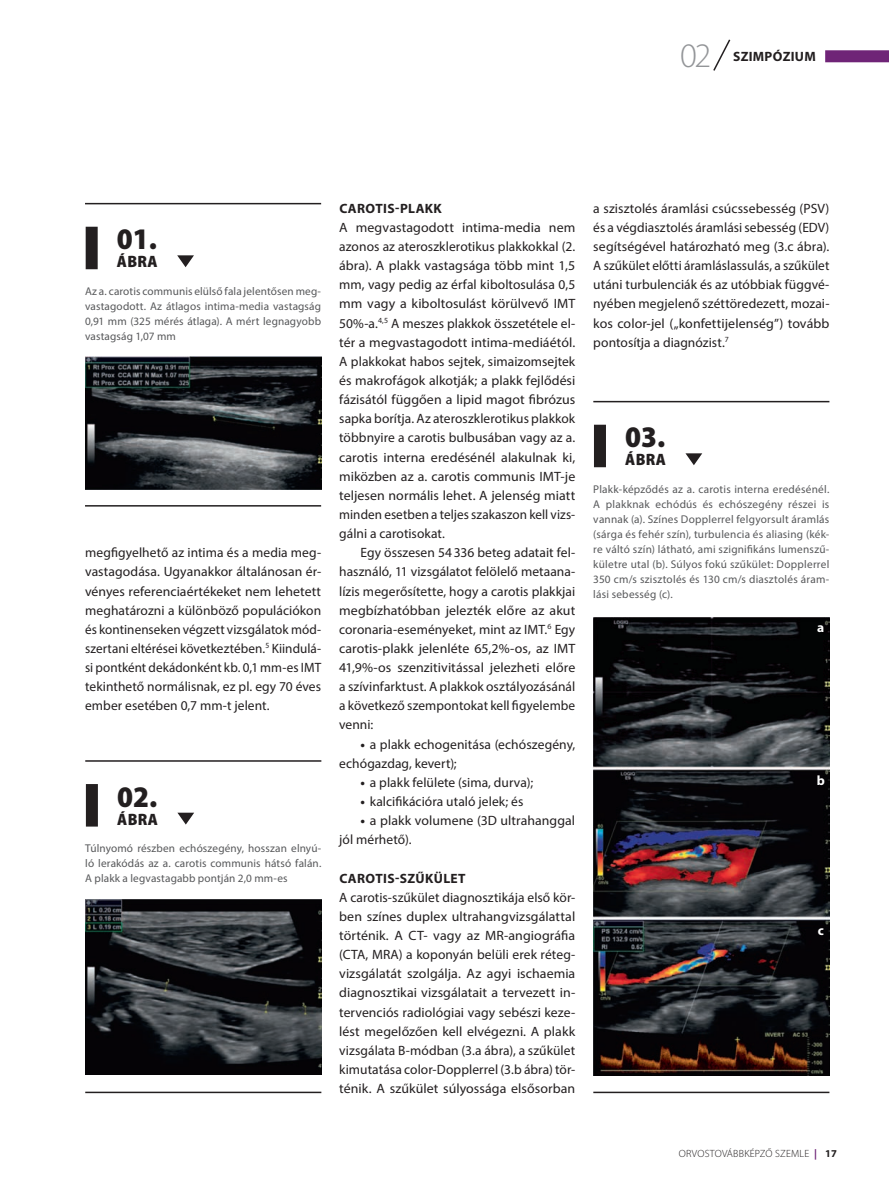
<style>
.page{position:relative;width:889px;height:1191px;background:#fff}
.page>*{position:absolute;margin:0;border:0;box-sizing:border-box;transform-origin:0 0}
.t1{font:300 34.5px "Myriad Pro";color:#939598}
.t2{font:900 semi-condensed 30px "Myriad Pro";color:#231f20}
.t3{font:900 semi-condensed 16.5px "Myriad Pro";letter-spacing:.02em;color:#231f20}
.kenyér_tompa{font:13.5px/19.2px "Myriad Pro";letter-spacing:.005em;color:#231f20;text-align:justify}
.kenyér{font:13.5px/19.2px "Myriad Pro";letter-spacing:.005em;color:#231f20}
.alcím_2{font:700 13.5px "Myriad Pro";letter-spacing:.02em;color:#231f20}
.kenyér_tompa-2{font:700 13.5px "Myriad Pro";color:#fff}
.képaláírás{font:11.25px/15px "Myriad Pro";letter-spacing:.015em;color:#57585a;text-align:justify}
.t4{font:300 10.5px "Myriad Pro";letter-spacing:.02em;color:#231f20}
.s1{font-weight:700}
.s2{font-weight:700;color:#6f2477}
</style>
<div class="page">
<div style="left:825px;top:50px;width:64px;height:12px;background:#6f2477"></div>
<svg style="left:713px;top:39px;width:18px;height:32px"></svg>
<div style="left:86px;top:227px;width:12px;height:42px;background:#231f20"></div>
<svg style="left:177px;top:255px;width:17px;height:12px"></svg>
<hr style="left:85px;top:505px;width:236px;height:1px;background:#231f20">
<hr style="left:85px;top:203px;width:236px;height:1px;background:#231f20">
<img style="left:85px;top:357px;width:236px;height:133px">
<div style="left:86px;top:784px;width:12px;height:42px;background:#231f20"></div>
<svg style="left:177px;top:812px;width:17px;height:12px"></svg>
<hr style="left:85px;top:1091px;width:236px;height:2px;background:#231f20">
<hr style="left:85px;top:760px;width:236px;height:1px;background:#231f20">
<img style="left:85px;top:899px;width:236px;height:176px">
<div style="left:594px;top:425px;width:12px;height:42px;background:#231f20"></div>
<svg style="left:685px;top:453px;width:17px;height:12px"></svg>
<hr style="left:593px;top:1091px;width:236px;height:2px;background:#231f20">
<hr style="left:593px;top:401px;width:236px;height:1px;background:#231f20">
<img style="left:593px;top:617px;width:236px;height:458px">
<h1 class="t1" style="left:680px;top:37px;width:33px">02</h1>
<p class="alcím_2" style="left:733px;top:48px;width:84px">SZIMPÓZIUM</p>
<p class="t2" style="left:117px;top:222px;width:42px">01.</p>
<p class="t3" style="left:117px;top:252px;width:42px">ÁBRA</p>
<p class="képaláírás" style="left:85px;top:283px;width:237px">Az a. carotis communis elülső fala jelentősen meg&shy;vastagodott. Az átlagos intima-media vastagság 0,91 mm (325 mérés átlaga). A mért legnagyobb vastagság 1,07 mm</p>
<p class="kenyér_tompa" style="left:85px;top:543px;width:238px">megfigyelhető az intima és a media meg&shy;vastagodása. Ugyanakkor általánosan ér&shy;vényes referenciaértékeket nem lehetett meghatározni a különböző populációkon és kontinenseken végzett vizsgálatok mód&shy;szertani eltérései következtében.<sup>5</sup> Kiindulá&shy;si pontként dekádonként kb. 0,1 mm-es IMT tekinthető normálisnak, ez pl. egy 70 éves ember esetében 0,7 mm-t jelent.</p>
<p class="t2" style="left:117px;top:779px;width:42px">02.</p>
<p class="t3" style="left:117px;top:809px;width:42px">ÁBRA</p>
<p class="képaláírás" style="left:85px;top:840px;width:237px">Túlnyomó részben echószegény, hosszan elnyú&shy;ló lerakódás az a. carotis communis hátsó falán.<br>A plakk a legvastagabb pontján 2,0 mm-es</p>
<p class="alcím_2" style="left:339px;top:199px;width:104px">CAROTIS-PLAKK</p>
<p class="kenyér_tompa" style="left:339px;top:217px;width:238px">A megvastagodott intima-media nem azonos az ateroszklerotikus plakkokkal (2. ábra). A plakk vastagsága több mint 1,5 mm, vagy pedig az érfal kiboltosulása 0,5 mm vagy a kiboltosulást körülvevő IMT 50%-a.<sup>4,5</sup> A meszes plakkok összetétele el&shy;tér a megvastagodott intima-mediáétól.<br>A plakkokat habos sejtek, simaizomsejtek és makrofágok alkotják; a plakk fejlődési fázisától függően a lipid magot fibrózus sapka borítja. Az ateroszklerotikus plakkok többnyire a carotis bulbusában vagy az a. carotis interna eredésénél alakulnak ki, miközben az a. carotis communis IMT-je teljesen normális lehet. A jelenség miatt minden esetben a teljes szakaszon kell vizs&shy;gálni a carotisokat.</p>
<p class="kenyér" style="left:339px;top:543px;width:238px;text-align:justify;text-indent:21px">Egy összesen 54 336 beteg adatait fel&shy;használó, 11 vizsgálatot felölelő metaana&shy;lízis megerősítette, hogy a carotis plakkjai megbízhatóbban jelezték előre az akut coronaria-eseményeket, mint az IMT.<sup>6</sup> Egy carotis-plakk jelenléte 65,2%-os, az IMT 41,9%-os szenzitivitással jelezheti előre a szívinfarktust. A plakkok osztályozásánál a következő szempontokat kell figyelembe venni:</p>
<p class="kenyér" style="left:339px;top:734px;width:238px;text-indent:21px"><span class="s1">•</span> a plakk echogenitása (echószegény, echógazdag, kevert);</p>
<p class="kenyér" style="left:360px;top:772px;width:174px"><span class="s1">•</span> a plakk felülete (sima, durva);</p>
<p class="kenyér" style="left:360px;top:791px;width:164px"><span class="s1">•</span> kalcifikációra utaló jelek; és</p>
<p class="kenyér" style="left:339px;top:811px;width:237px;text-indent:21px"><span class="s1">•</span> a plakk volumene (3D ultrahanggal jól mérhető).</p>
<p class="alcím_2" style="left:339px;top:869px;width:128px">CAROTIS-SZŰKÜLET</p>
<p class="kenyér_tompa" style="left:339px;top:887px;width:238px">A carotis-szűkület diagnosztikája első kör&shy;ben színes duplex ultrahangvizsgálattal történik. A CT- vagy az MR-angiográfia (CTA, MRA) a koponyán belüli erek réteg&shy;vizsgálatát szolgálja. Az agyi ischaemia diagnosztikai vizsgálatait a tervezett in&shy;tervenciós radiológiai vagy sebészi keze&shy;lést megelőzően kell elvégezni. A plakk vizsgálata B-módban (3.a ábra), a szűkület kimutatása color-Dopplerrel (3.b ábra) tör&shy;ténik. A szűkület súlyossága elsősorban</p>
<p class="kenyér_tompa" style="left:593px;top:198px;width:238px">a szisztolés áramlási csúcssebesség (PSV) és a végdiasztolés áramlási sebesség (EDV) segítségével határozható meg (3.c ábra).<br>A szűkület előtti áramláslassulás, a szűkület utáni turbulenciák és az utóbbiak függvé&shy;nyében megjelenő széttöredezett, mozai&shy;kos color-jel („konfettijelenség”) tovább pontosítja a diagnózist.<sup>7</sup></p>
<p class="t2" style="left:625px;top:420px;width:42px">03.</p>
<p class="t3" style="left:625px;top:450px;width:42px">ÁBRA</p>
<p class="képaláírás" style="left:593px;top:481px;width:237px">Plakk-képződés az a. carotis interna eredésénél.<br>A plakknak echódús és echószegény részei is vannak (a). Színes Dopplerrel felgyorsult áramlás (sárga és fehér szín), turbulencia és aliasing (kék&shy;re váltó szín) látható, ami szignifikáns lumenszű&shy;kületre utal (b). Súlyos fokú szűkület: Dopplerrel 350 cm/s szisztolés és 130 cm/s diasztolés áram&shy;lási sebesség (c).</p>
<p class="kenyér_tompa-2" style="left:817px;top:619px;width:9px">a</p>
<p class="kenyér_tompa-2" style="left:817px;top:771px;width:10px">b</p>
<p class="kenyér_tompa-2" style="left:818px;top:922px;width:8px">c</p>
<p class="t4" style="left:679px;top:1148px;width:159px">ORVOSTOVÁBBKÉPZŐ SZEMLE <span class="s2">|</span> <span class="s1">17</span></p>
</div>
